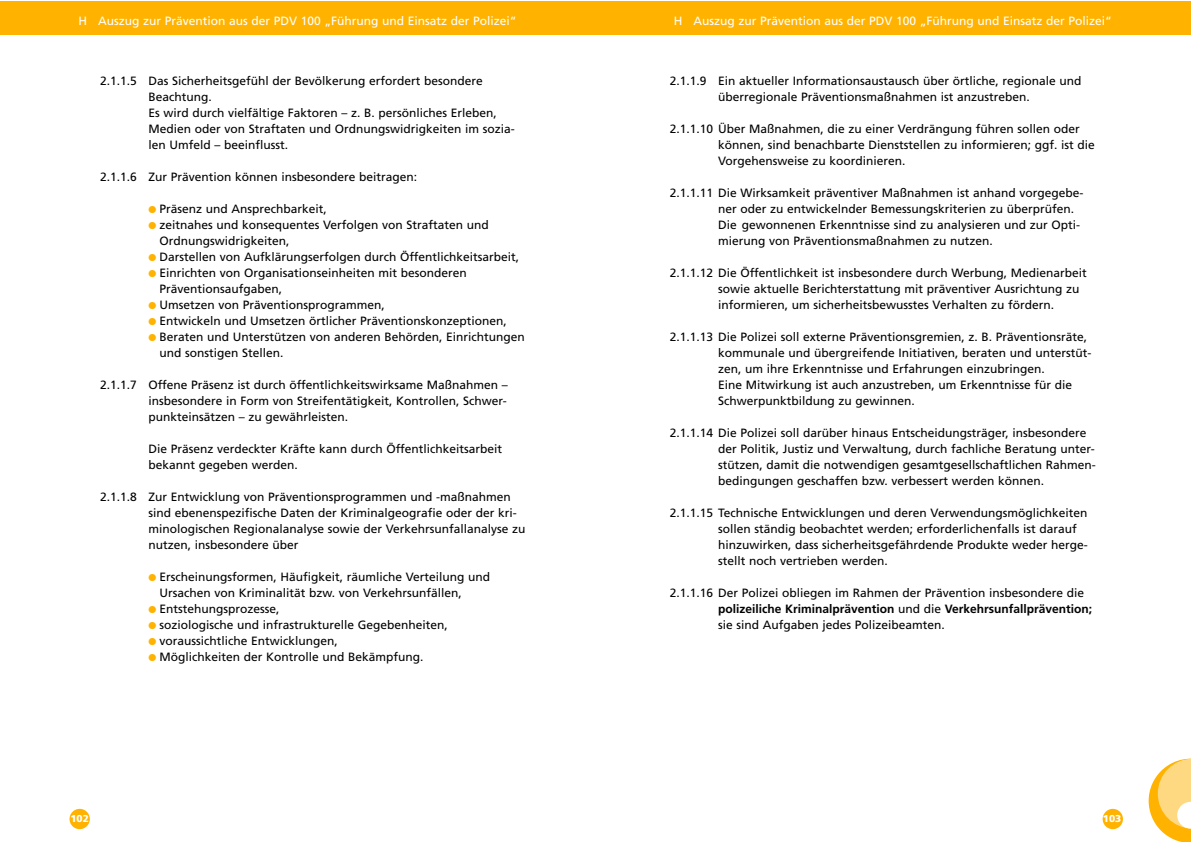
<style>
.page{position:relative;width:1191px;height:842px;background:#fff}
.page>*{position:absolute;margin:0;border:0;box-sizing:border-box;transform-origin:0 0}
.t1{font:12px/16px "Frutiger";color:#000}
.t2{font:12px "Frutiger";color:#fff}
.t3{font:900 10px "Frutiger";color:#fff}
.s1{color:#ffb300}
.s2{font-weight:700}
</style>
<div class="page">
<div style="left:70px;top:809px;width:20px;height:20px;background:#ffb300;border-radius:50%"></div>
<div style="left:1103px;top:809px;width:20px;height:20px;background:#ffb300;border-radius:50%"></div>
<div style="left:0;top:1px;width:595px;height:34px;background:#ffb300"></div>
<div style="left:595px;top:1px;width:596px;height:34px;background:#ffb300"></div>
<svg style="left:1149px;top:759px;width:42px;height:83px"></svg>
<p class="t2" style="left:79px;top:16px;width:440px">H Auszug zur Prävention aus der PDV 100 „Führung und Einsatz der Polizei“</p>
<p class="t2" style="left:674px;top:16px;width:440px">H Auszug zur Prävention aus der PDV 100 „Führung und Einsatz der Polizei“</p>
<p class="t1" style="left:148px;top:74px;width:368px;text-indent:-48px">2.1.1.5 Das Sicherheitsgefühl der Bevölkerung erfordert besondere Beachtung.<br>Es wird durch vielfältige Faktoren – z. B. persönliches Erleben, Medien oder von Straftaten und Ordnungswidrigkeiten im sozia&shy;len Umfeld – beeinflusst.</p>
<p class="t1" style="left:100px;top:170px;width:318px">2.1.1.6 Zur Prävention können insbesondere beitragen:</p>
<p class="t1" style="left:148px;top:202px;width:180px"><span class="s1">●</span> Präsenz und Ansprechbarkeit,</p>
<p class="t1" style="left:159px;top:218px;width:331px;text-indent:-11px"><span class="s1">●</span> zeitnahes und konsequentes Verfolgen von Straftaten und<br>Ordnungswidrigkeiten,</p>
<p class="t1" style="left:148px;top:250px;width:372px"><span class="s1">●</span> Darstellen von Aufklärungserfolgen durch Öffentlichkeitsarbeit,</p>
<p class="t1" style="left:159px;top:266px;width:309px;text-indent:-11px"><span class="s1">●</span> Einrichten von Organisationseinheiten mit besonderen<br>Präventionsaufgaben,</p>
<p class="t1" style="left:148px;top:298px;width:238px"><span class="s1">●</span> Umsetzen von Präventionsprogrammen,</p>
<p class="t1" style="left:148px;top:314px;width:360px"><span class="s1">●</span> Entwickeln und Umsetzen örtlicher Präventionskonzeptionen,</p>
<p class="t1" style="left:159px;top:330px;width:367px;text-indent:-11px"><span class="s1">●</span> Beraten und Unterstützen von anderen Behörden, Einrichtungen und sonstigen Stellen.</p>
<p class="t1" style="left:148px;top:378px;width:361px;text-align:justify;text-indent:-48px">2.1.1.7 Offene Präsenz ist durch öffentlichkeitswirksame Maßnahmen – insbesondere in Form von Streifentätigkeit, Kontrollen, Schwer&shy;punkteinsätzen – zu gewährleisten.</p>
<p class="t1" style="left:148px;top:442px;width:355px">Die Präsenz verdeckter Kräfte kann durch Öffentlichkeitsarbeit bekannt gegeben werden.</p>
<p class="t1" style="left:148px;top:490px;width:379px;text-indent:-48px">2.1.1.8 Zur Entwicklung von Präventionsprogrammen und -maßnahmen sind ebenenspezifische Daten der Kriminalgeografie oder der kri&shy;minologischen Regionalanalyse sowie der Verkehrsunfallanalyse zu nutzen, insbesondere über</p>
<p class="t1" style="left:159px;top:570px;width:332px;text-indent:-11px"><span class="s1">●</span> Erscheinungsformen, Häufigkeit, räumliche Verteilung und<br>Ursachen von Kriminalität bzw. von Verkehrsunfällen,</p>
<p class="t1" style="left:148px;top:602px;width:132px"><span class="s1">●</span> Entstehungsprozesse,</p>
<p class="t1" style="left:148px;top:618px;width:301px"><span class="s1">●</span> soziologische und infrastrukturelle Gegebenheiten,</p>
<p class="t1" style="left:148px;top:634px;width:191px"><span class="s1">●</span> voraussichtliche Entwicklungen,</p>
<p class="t1" style="left:148px;top:650px;width:276px"><span class="s1">●</span> Möglichkeiten der Kontrolle und Bekämpfung.</p>
<p class="t1" style="left:670px;top:74px;width:413px;text-align:center">2.1.1.9 Ein aktueller Informationsaustausch über örtliche, regionale und überregionale Präventionsmaßnahmen ist anzustreben.</p>
<p class="t1" style="left:718px;top:122px;width:378px;text-indent:-48px">2.1.1.10 Über Maßnahmen, die zu einer Verdrängung führen sollen oder können, sind benachbarte Dienststellen zu informieren; ggf. ist die<br>Vorgehensweise zu koordinieren.</p>
<p class="t1" style="left:718px;top:186px;width:367px;text-indent:-48px">2.1.1.11 Die Wirksamkeit präventiver Maßnahmen ist anhand vorgegebe&shy;ner oder zu entwickelnder Bemessungskriterien zu überprüfen.<br>Die gewonnenen Erkenntnisse sind zu analysieren und zur Opti&shy;mierung von Präventionsmaßnahmen zu nutzen.</p>
<p class="t1" style="left:718px;top:266px;width:370px;text-indent:-48px">2.1.1.12 Die Öffentlichkeit ist insbesondere durch Werbung, Medienarbeit sowie aktuelle Berichterstattung mit präventiver Ausrichtung zu informieren, um sicherheitsbewusstes Verhalten zu fördern.</p>
<p class="t1" style="left:718px;top:330px;width:375px;text-indent:-48px">2.1.1.13 Die Polizei soll externe Präventionsgremien, z. B. Präventionsräte, kommunale und übergreifende Initiativen, beraten und unterstüt&shy;zen, um ihre Erkenntnisse und Erfahrungen einzubringen.<br>Eine Mitwirkung ist auch anzustreben, um Erkenntnisse für die Schwerpunktbildung zu gewinnen.</p>
<p class="t1" style="left:718px;top:426px;width:379px;text-indent:-48px">2.1.1.14 Die Polizei soll darüber hinaus Entscheidungsträger, insbesondere der Politik, Justiz und Verwaltung, durch fachliche Beratung unter&shy;stützen, damit die notwendigen gesamtgesellschaftlichen Rahmen&shy;bedingungen geschaffen bzw. verbessert werden können.</p>
<p class="t1" style="left:718px;top:506px;width:371px;text-indent:-48px">2.1.1.15 Technische Entwicklungen und deren Verwendungsmöglichkeiten sollen ständig beobachtet werden; erforderlichenfalls ist darauf hinzuwirken, dass sicherheitsgefährdende Produkte weder herge&shy;stellt noch vertrieben werden.</p>
<p class="t1" style="left:718px;top:586px;width:376px;text-indent:-48px">2.1.1.16 Der Polizei obliegen im Rahmen der Prävention insbesondere die <span class="s2">polizeiliche Kriminalprävention</span> und die <span class="s2">Verkehrsunfallprävention; </span>sie sind Aufgaben jedes Polizeibeamten.</p>
<p class="t3" style="left:70px;top:815px;width:20px">102</p>
<p class="t3" style="left:1103px;top:815px;width:20px">103</p>
</div>
